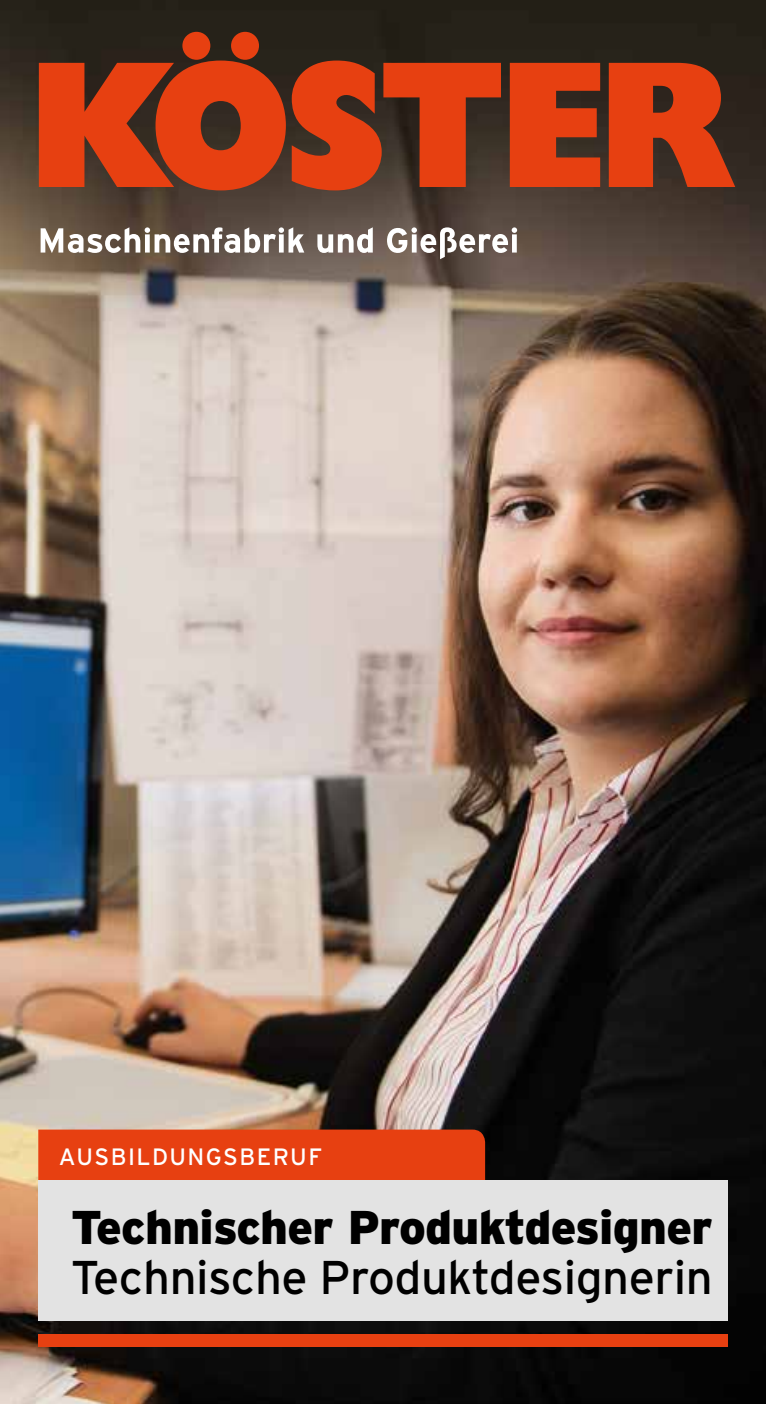
<style>
.page{position:relative;width:766px;height:1404px;background:#fff}
.page>*{position:absolute;margin:0;border:0;box-sizing:border-box;transform-origin:0 0}
.t1{font:47.25px "Interstate";letter-spacing:-.01em;color:#000}
.t2{font:900 47.25px "Interstate";letter-spacing:-.015em;color:#000}
.t3{font:23.62px "Interstate";letter-spacing:.06em;color:#fff}
</style>
<div class="page">
<img style="left:0;top:0;width:765px;height:1403px">
<div style="left:38px;top:1129px;width:447px;height:51px;background:#e74011"></div>
<div style="left:182px;top:32px;width:28px;height:28px;background:#e74011;border-radius:50%"></div>
<svg style="left:509px;top:63px;width:91px;height:124px;background:#c93c13"></svg>
<svg style="left:608px;top:63px;width:127px;height:124px;background:#b93914"></svg>
<div style="left:231px;top:32px;width:28px;height:28px;background:#e74011;border-radius:50%"></div>
<svg style="left:39px;top:61px;width:462px;height:129px;background:#b03a17"></svg>
<svg style="left:41px;top:227px;width:263px;height:26px"></svg>
<svg style="left:317px;top:227px;width:55px;height:26px"></svg>
<svg style="left:387px;top:227px;width:130px;height:32px"></svg>
<div style="left:38px;top:1180px;width:689px;height:140px;background:#e3e3e3"></div>
<div style="left:38px;top:1333px;width:689px;height:13px;background:#e74011"></div>
<p class="t3" style="left:59px;top:1142px;width:265px">AUSBILDUNGSBERUF</p>
<p class="t2" style="left:71px;top:1200px;width:643px">Technischer Produktdesigner</p>
<p class="t1" style="left:71px;top:1250px;width:643px">Technische Produktdesignerin</p>
</div>
